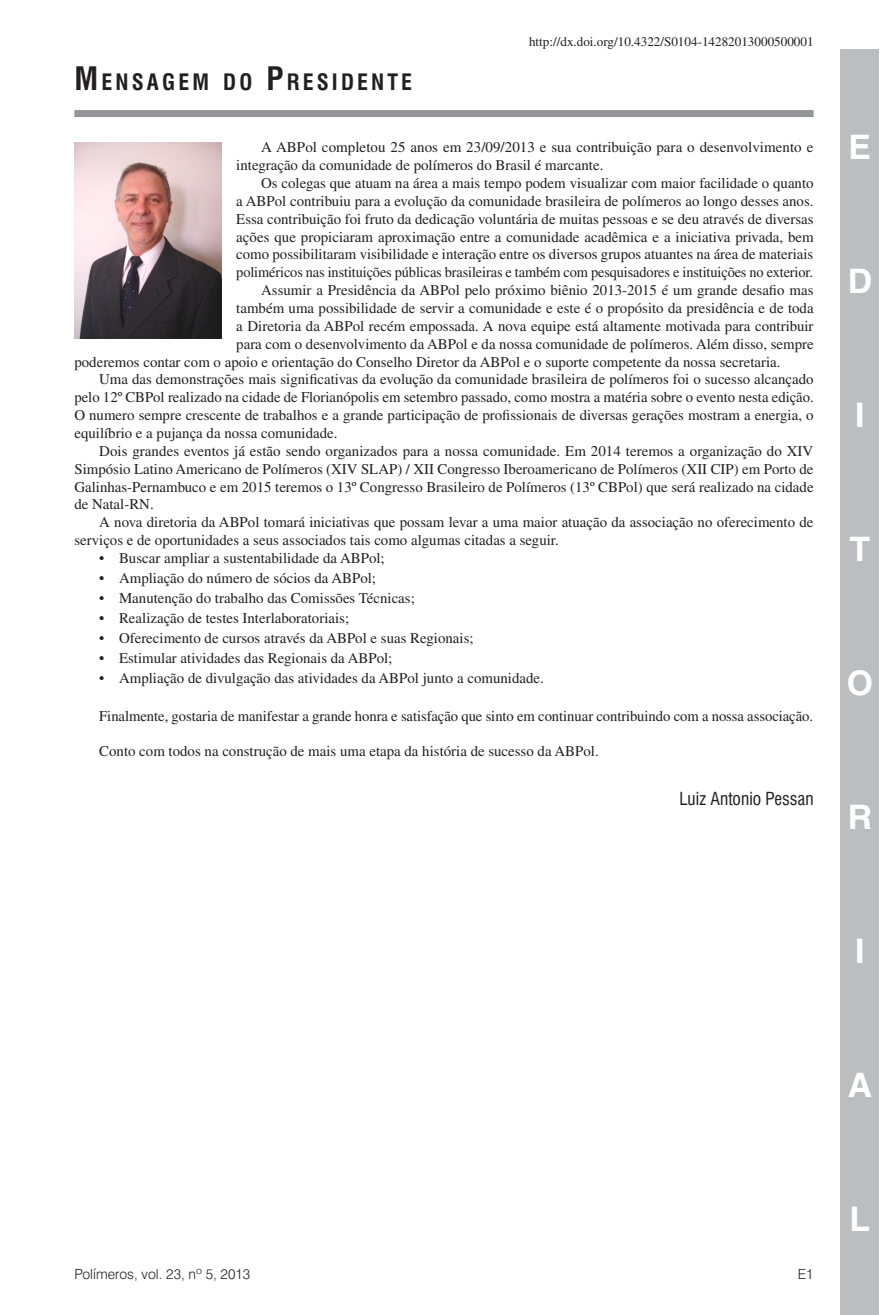
<style>
.page{position:relative;width:893px;height:1315px;background:#fff}
.page>*{position:absolute;margin:0;border:0;box-sizing:border-box;transform-origin:0 0}
.t1{font:700 33.77px "Helvetica";color:#fff}
.titulo_editorial{font:700 condensed 22.05px "Swiss 721 BT";letter-spacing:.145em;color:#231f20}
.ass_mensagem{font:condensed 17.5px "Swiss 721 BT";color:#231f20}
.corpo_editorial{font:14.88px/17.8px "Times";color:#231f20;text-align:justify}
.Bullet{font:14.88px "Times";color:#231f20}
._17__Rodapé{font:300 14px "Swiss 721 BT";color:#231f20}
._18__Estilo_DOI{font:13.12px "Times";color:#231f20}
.s1{font-size:31.5px}
</style>
<div class="page">
<div style="left:74px;top:110px;width:740px;height:7px;background:#939598"></div>
<img style="left:74px;top:142px;width:147px;height:196px">
<div style="left:840px;top:50px;width:39px;height:1265px;background:#bcbdc0"></div>
<p class="titulo_editorial" style="left:74px;top:68px;width:339px"><span class="s1">M</span>ENSAGEM DO <span class="s1">P</span>RESIDENTE</p>
<p class="_18__Estilo_DOI" style="left:529px;top:35px;width:286px">http://dx.doi.org/10.4322/S0104-14282013000500001</p>
<p class="corpo_editorial" style="left:236px;top:138px;width:578px;text-indent:25px">A ABPol completou 25 anos em 23/09/2013 e sua contribuição para o desenvolvimento e integração da comunidade de polímeros do Brasil é marcante.</p>
<p class="corpo_editorial" style="left:236px;top:174px;width:579px;text-indent:25px">Os colegas que atuam na área a mais tempo podem visualizar com maior facilidade o quanto a ABPol contribuiu para a evolução da comunidade brasileira de polímeros ao longo desses anos.<br>Essa contribuição foi fruto da dedicação voluntária de muitas pessoas e se deu através de diversas ações que propiciaram aproximação entre a comunidade acadêmica e a iniciativa privada, bem como possibilitaram visibilidade e interação entre os diversos grupos atuantes na área de materiais poliméricos nas instituições públicas brasileiras e também com pesquisadores e instituições no exterior.</p>
<p class="corpo_editorial" style="left:261px;top:281px;width:554px">Assumir a Presidência da ABPol pelo próximo biênio 2013-2015 é um grande desafio mas</p>
<p class="corpo_editorial" style="left:236px;top:299px;width:579px">também uma possibilidade de servir a comunidade e este é o propósito da presidência e de toda</p>
<p class="corpo_editorial" style="left:236px;top:317px;width:579px">a Diretoria da ABPol recém empossada. A nova equipe está altamente motivada para contribuir</p>
<p class="corpo_editorial" style="left:236px;top:335px;width:579px">para com o desenvolvimento da ABPol e da nossa comunidade de polímeros. Além disso, sempre</p>
<p class="corpo_editorial" style="left:74px;top:352px;width:708px">poderemos contar com o apoio e orientação do Conselho Diretor da ABPol e o suporte competente da nossa secretaria.</p>
<p class="corpo_editorial" style="left:74px;top:370px;width:741px;text-indent:25px">Uma das demonstrações mais significativas da evolução da comunidade brasileira de polímeros foi o sucesso alcançado pelo 12º CBPol realizado na cidade de Florianópolis em setembro passado, como mostra a matéria sobre o evento nesta edição.<br>O numero sempre crescente de trabalhos e a grande participação de profissionais de diversas gerações mostram a energia, o equilíbrio e a pujança da nossa comunidade.</p>
<p class="corpo_editorial" style="left:74px;top:442px;width:741px;text-indent:25px">Dois grandes eventos já estão sendo organizados para a nossa comunidade. Em 2014 teremos a organização do XIV Simpósio Latino Americano de Polímeros (XIV SLAP) / XII Congresso Iberoamericano de Polímeros (XII CIP) em Porto de Galinhas-Pernambuco e em 2015 teremos o 13º Congresso Brasileiro de Polímeros (13º CBPol) que será realizado na cidade de Natal-RN.</p>
<p class="corpo_editorial" style="left:74px;top:513px;width:741px;text-indent:25px">A nova diretoria da ABPol tomará iniciativas que possam levar a uma maior atuação da associação no oferecimento de serviços e de oportunidades a seus associados tais como algumas citadas a seguir.</p>
<p class="Bullet" style="left:99px;top:549px;width:287px">• Buscar ampliar a sustentabilidade da ABPol;</p>
<p class="Bullet" style="left:99px;top:569px;width:278px">• Ampliação do número de sócios da ABPol;</p>
<p class="Bullet" style="left:99px;top:589px;width:317px">• Manutenção do trabalho das Comissões Técnicas;</p>
<p class="Bullet" style="left:99px;top:609px;width:251px">• Realização de testes Interlaboratoriais;</p>
<p class="Bullet" style="left:99px;top:629px;width:376px">• Oferecimento de cursos através da ABPol e suas Regionais;</p>
<p class="Bullet" style="left:99px;top:649px;width:295px">• Estimular atividades das Regionais da ABPol;</p>
<p class="Bullet" style="left:99px;top:669px;width:446px">• Ampliação de divulgação das atividades da ABPol junto a comunidade.</p>
<p class="corpo_editorial" style="left:99px;top:707px;width:715px">Finalmente, gostaria de manifestar a grande honra e satisfação que sinto em continuar contribuindo com a nossa associação.</p>
<p class="corpo_editorial" style="left:99px;top:742px;width:501px">Conto com todos na construção de mais uma etapa da história de sucesso da ABPol.</p>
<p class="ass_mensagem" style="left:679px;top:788px;width:136px">Luiz Antonio Pessan</p>
<p class="t1" style="left:849px;top:126px;width:23px">E</p>
<p class="t1" style="left:848px;top:260px;width:25px">D</p>
<p class="t1" style="left:855px;top:394px;width:9px">I</p>
<p class="t1" style="left:850px;top:528px;width:22px">T</p>
<p class="t1" style="left:847px;top:662px;width:27px">O</p>
<p class="t1" style="left:848px;top:796px;width:25px">R</p>
<p class="t1" style="left:855px;top:930px;width:9px">I</p>
<p class="t1" style="left:848px;top:1064px;width:25px">A</p>
<p class="_17__Rodapé" style="left:74px;top:1265px;width:177px">Polímeros, vol. 23, nº 5, 2013</p>
<p class="_17__Rodapé" style="left:798px;top:1265px;width:17px">E1</p>
<p class="t1" style="left:850px;top:1198px;width:22px">L</p>
</div>
